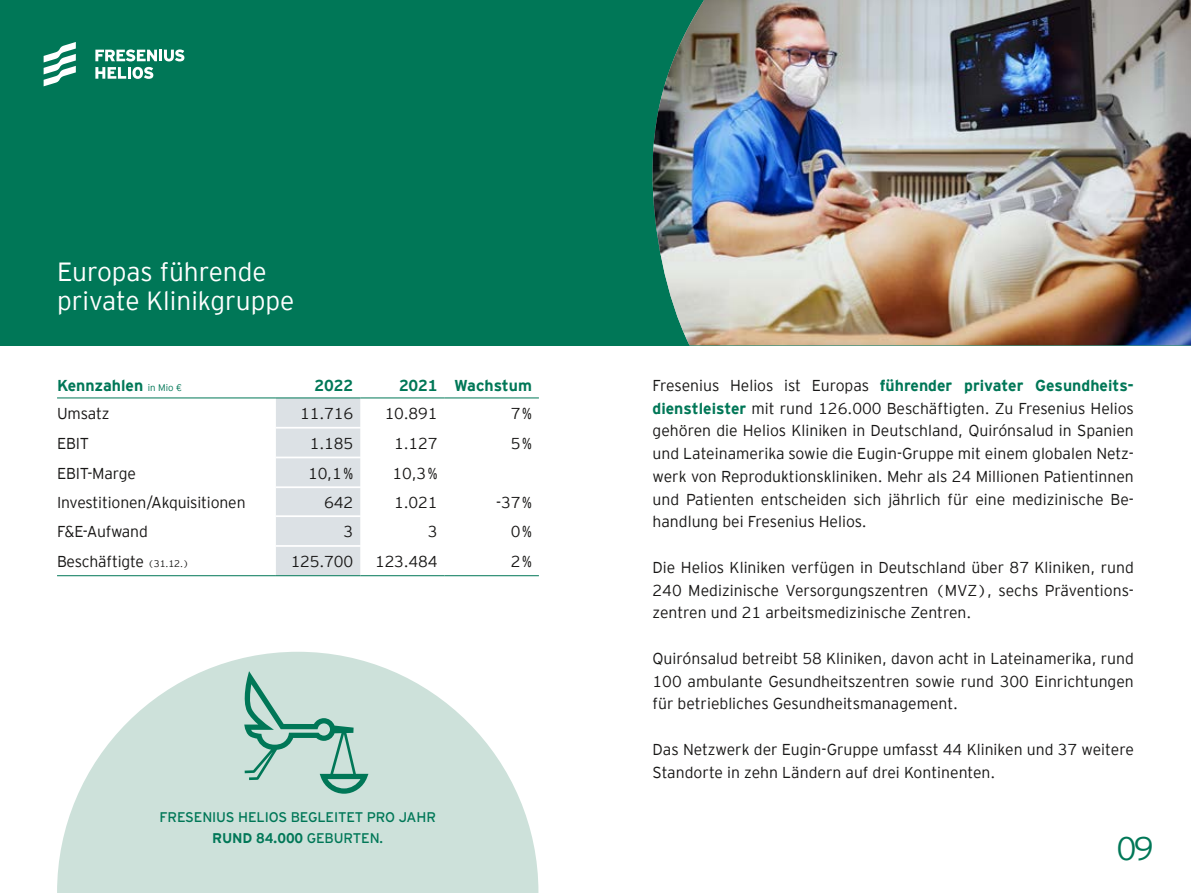
<style>
.page{position:relative;width:1191px;height:893px;background:#fff}
.page>*{position:absolute;margin:0;border:0;box-sizing:border-box;transform-origin:0 0}
.t1{font:300 32.55px "Interstate";color:#007757}
.t2{font:300 26.25px/29.8px "Interstate";color:#fff}
.t3{font:300 15.75px/22.8px "Interstate";color:#181716}
.t4{font:700 15.75px "Interstate";letter-spacing:-.005em;color:#007757}
.t5{font:14px/21px "Interstate";letter-spacing:-.01em;color:#007757;text-align:center}
.s1{font-weight:300;font-size:9.62px}
.s2{font-size:9.62px}
.s3{font-weight:700}
.s4{font-weight:700;color:#007757}
</style>
<div class="page">
<svg style="left:57px;top:652px;width:481px;height:241px;fill:#cde1da"></svg>
<svg style="left:241px;top:671px;width:127px;height:123px"></svg>
<div style="left:0;top:0;width:1191px;height:345px;background:#007757"></div>
<svg style="left:44px;top:42px;width:32px;height:44px"></svg>
<svg style="left:95px;top:49px;width:89px;height:12px"></svg>
<svg style="left:95px;top:67px;width:58px;height:12px"></svg>
<img style="left:652px;top:0;width:539px;height:345px">
<div style="left:276px;top:398px;width:84px;height:177px;background:#dce1e5"></div>
<hr style="left:276px;top:427px;width:84px;height:2px;background:#fff">
<hr style="left:276px;top:457px;width:84px;height:1px;background:#fff">
<hr style="left:276px;top:486px;width:84px;height:2px;background:#fff">
<hr style="left:276px;top:515px;width:84px;height:2px;background:#fff">
<hr style="left:276px;top:545px;width:84px;height:2px;background:#fff">
<hr style="left:57px;top:397px;width:219px;height:1px;background:#007757">
<hr style="left:276px;top:397px;width:84px;height:1px;background:#007757">
<hr style="left:360px;top:397px;width:84px;height:1px;background:#007757">
<hr style="left:444px;top:397px;width:95px;height:1px;background:#007757">
<hr style="left:57px;top:575px;width:219px;height:1px;background:#007757">
<hr style="left:276px;top:575px;width:84px;height:1px;background:#007757">
<hr style="left:360px;top:575px;width:84px;height:1px;background:#007757">
<hr style="left:444px;top:575px;width:95px;height:1px;background:#007757">
<h2 class="t2" style="left:57px;top:255px;width:239px">Europas führende private Klinikgruppe</h2>
<p class="t4" style="left:57px;top:374px;width:126px">Kennzahlen <span class="s1">in Mio €</span></p>
<p class="t4" style="left:315px;top:374px;width:40px">2022</p>
<p class="t4" style="left:399px;top:374px;width:134px">2021 Wachstum</p>
<p class="t3" style="left:57px;top:401px;width:54px">Umsatz</p>
<p class="t3" style="left:300px;top:401px;width:54px">11.716</p>
<p class="t3" style="left:385px;top:401px;width:54px">10.891</p>
<p class="t3" style="left:511px;top:401px;width:23px">7%</p>
<p class="t3" style="left:57px;top:431px;width:34px">EBIT</p>
<p class="t3" style="left:310px;top:431px;width:45px">1.185</p>
<p class="t3" style="left:394px;top:431px;width:45px">1.127</p>
<p class="t3" style="left:511px;top:431px;width:23px">5%</p>
<p class="t3" style="left:57px;top:461px;width:80px">EBIT-Marge</p>
<p class="t3" style="left:308px;top:461px;width:47px">10,1%</p>
<p class="t3" style="left:392px;top:461px;width:47px">10,3%</p>
<p class="t3" style="left:57px;top:490px;width:190px">Investitionen/Akquisitionen</p>
<p class="t3" style="left:324px;top:490px;width:30px">642</p>
<p class="t3" style="left:394px;top:490px;width:45px">1.021</p>
<p class="t3" style="left:496px;top:490px;width:37px">-37%</p>
<p class="t3" style="left:57px;top:519px;width:92px">F&amp;E-Aufwand</p>
<p class="t3" style="left:343px;top:519px;width:11px">3</p>
<p class="t3" style="left:428px;top:519px;width:11px">3</p>
<p class="t3" style="left:511px;top:519px;width:23px">0%</p>
<p class="t3" style="left:57px;top:549px;width:133px">Beschäftigte <span class="s2">(31.12.)</span></p>
<p class="t3" style="left:291px;top:549px;width:64px">125.700</p>
<p class="t3" style="left:375px;top:549px;width:64px">123.484</p>
<p class="t3" style="left:511px;top:549px;width:23px">2%</p>
<p class="t5" style="left:159px;top:807px;width:278px">FRESENIUS HELIOS BEGLEITET PRO JAHR<br><span class="s3">RUND 84.000</span> GEBURTEN.</p>
<p class="t3" style="left:652px;top:373px;width:483px">Fresenius Helios ist Europas <span class="s4">führender privater Gesundheits&shy;dienstleister</span> mit rund 126.000 Beschäftigten. Zu Fresenius Helios gehören die Helios Kliniken in Deutschland, Quirónsalud in Spanien und Lateinamerika sowie die Eugin-Gruppe mit einem globalen Netz&shy;werk von Reproduktionskliniken. Mehr als 24 Millionen Patientinnen und Patienten entscheiden sich jährlich für eine medizinische Be&shy;handlung bei Fresenius Helios.</p>
<p class="t3" style="left:652px;top:555px;width:483px;text-align:justify">Die Helios Kliniken verfügen in Deutschland über 87 Kliniken, rund 240 Medizinische Versorgungszentren (MVZ), sechs Präventions&shy;zentren und 21 arbeitsmedizinische Zentren.</p>
<p class="t3" style="left:652px;top:646px;width:483px;text-align:justify">Quirónsalud betreibt 58 Kliniken, davon acht in Lateinamerika, rund 100 ambulante Gesundheitszentren sowie rund 300 Einrichtungen für betriebliches Gesundheitsmanagement.</p>
<p class="t3" style="left:652px;top:737px;width:483px">Das Netzwerk der Eugin-Gruppe umfasst 44 Kliniken und 37 weitere<br>Standorte in zehn Ländern auf drei Kontinenten.</p>
<h1 class="t1" style="left:1116px;top:825px;width:39px">09</h1>
</div>
